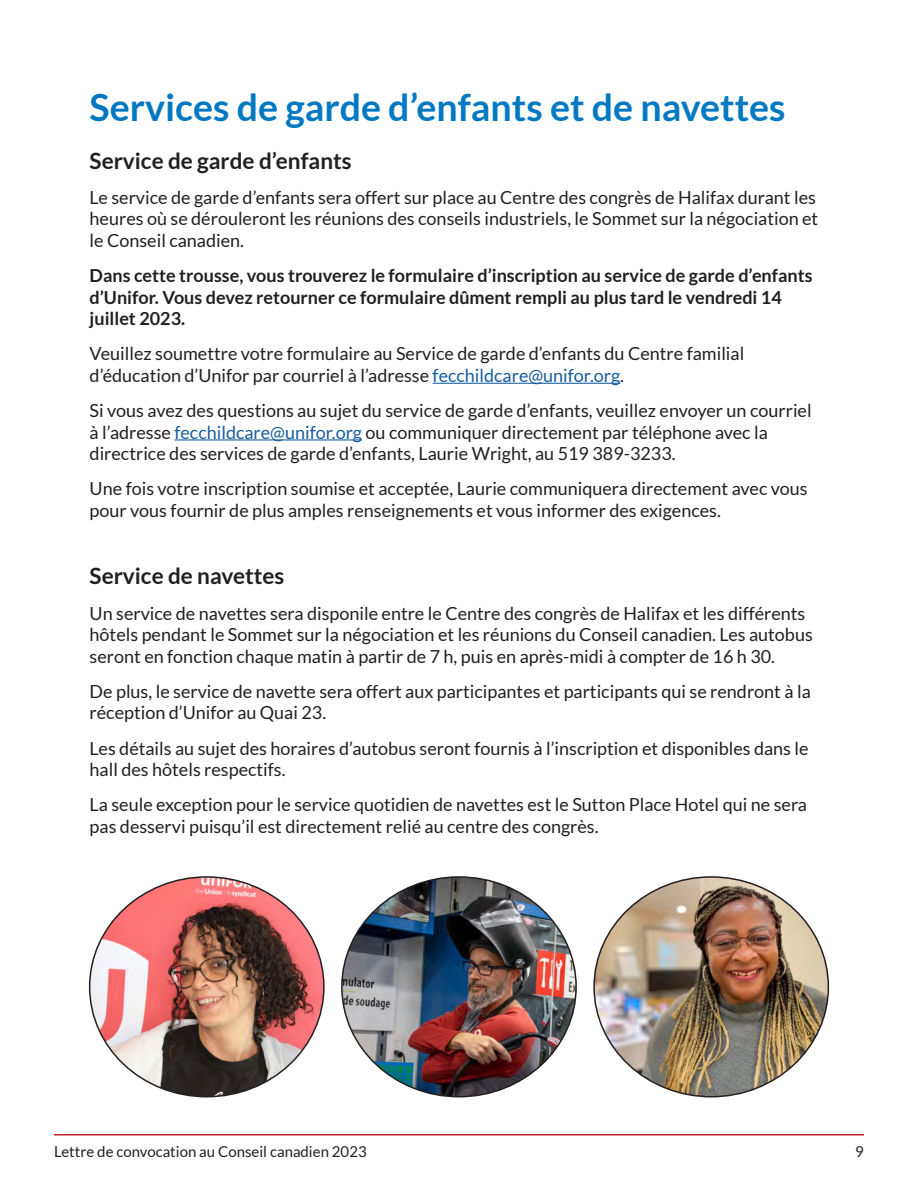
<style>
.page{position:relative;width:918px;height:1188px;background:#fff}
.page>*{position:absolute;margin:0;border:0;box-sizing:border-box;transform-origin:0 0}
.t1{font:700 37.5px "Lato";color:#0079c2}
.t2{font:700 22.5px "Lato";color:#231f20}
.t3{font:18px/21.6px "Lato";color:#231f20}
.t4{font:700 18px/21.6px "Lato";color:#231f20}
.t5{font:15px "Lato";color:#231f20}
.s1{color:#175d9e}
</style>
<div class="page">
<hr style="left:54px;top:1134px;width:810px;height:2px;background:#c32025">
<hr style="left:433px;top:383px;width:187px;height:1px;background:#175d9e">
<hr style="left:174px;top:439px;width:188px;height:1px;background:#175d9e">
<img style="left:90px;top:877px;width:234px;height:220px">
<img style="left:342px;top:877px;width:234px;height:220px">
<img style="left:594px;top:877px;width:234px;height:220px">
<p class="t1" style="left:90px;top:86px;width:698px">Services de garde d’enfants et de navettes</p>
<p class="t2" style="left:90px;top:148px;width:264px">Service de garde d’enfants</p>
<p class="t3" style="left:90px;top:186px;width:730px">Le service de garde d’enfants sera offert sur place au Centre des congrès de Halifax durant les heures où se dérouleront les réunions des conseils industriels, le Sommet sur la négociation et</p>
<p class="t3" style="left:90px;top:230px;width:156px">le Conseil canadien.</p>
<p class="t4" style="left:90px;top:264px;width:724px">Dans cette trousse, vous trouverez le formulaire d’inscription au service de garde d’enfants d’Unifor. Vous devez retourner ce formulaire dûment rempli au plus tard le vendredi 14 juillet 2023.</p>
<p class="t3" style="left:90px;top:343px;width:656px">Veuillez soumettre votre formulaire au Service de garde d’enfants du Centre familial d’éducation d’Unifor par courriel à l’adresse <span class="s1">fecchildcare@unifor.org</span>.</p>
<p class="t3" style="left:90px;top:400px;width:724px">Si vous avez des questions au sujet du service de garde d’enfants, veuillez envoyer un courriel à l’adresse <span class="s1">fecchildcare@unifor.org</span> ou communiquer directement par téléphone avec la directrice des services de garde d’enfants, Laurie Wright, au 519 389-3233.</p>
<p class="t3" style="left:90px;top:478px;width:720px">Une fois votre inscription soumise et acceptée, Laurie communiquera directement avec vous pour vous fournir de plus amples renseignements et vous informer des exigences.</p>
<p class="t2" style="left:90px;top:563px;width:196px">Service de navettes</p>
<p class="t3" style="left:90px;top:602px;width:725px">Un service de navettes sera disponile entre le Centre des congrès de Halifax et les différents hôtels pendant le Sommet sur la négociation et les réunions du Conseil canadien. Les autobus seront en fonction chaque matin à partir de 7 h, puis en après-midi à compter de 16 h 30.</p>
<p class="t3" style="left:90px;top:680px;width:723px">De plus, le service de navette sera offert aux participantes et participants qui se rendront à la réception d’Unifor au Quai 23.</p>
<p class="t3" style="left:90px;top:737px;width:721px">Les détails au sujet des horaires d’autobus seront fournis à l’inscription et disponibles dans le hall des hôtels respectifs.</p>
<p class="t3" style="left:90px;top:794px;width:719px">La seule exception pour le service quotidien de navettes est le Sutton Place Hotel qui ne sera pas desservi puisqu’il est directement relié au centre des congrès.</p>
<p class="t5" style="left:54px;top:1143px;width:314px">Lettre de convocation au Conseil canadien 2023</p>
<p class="t5" style="left:855px;top:1143px;width:10px">9</p>
</div>
